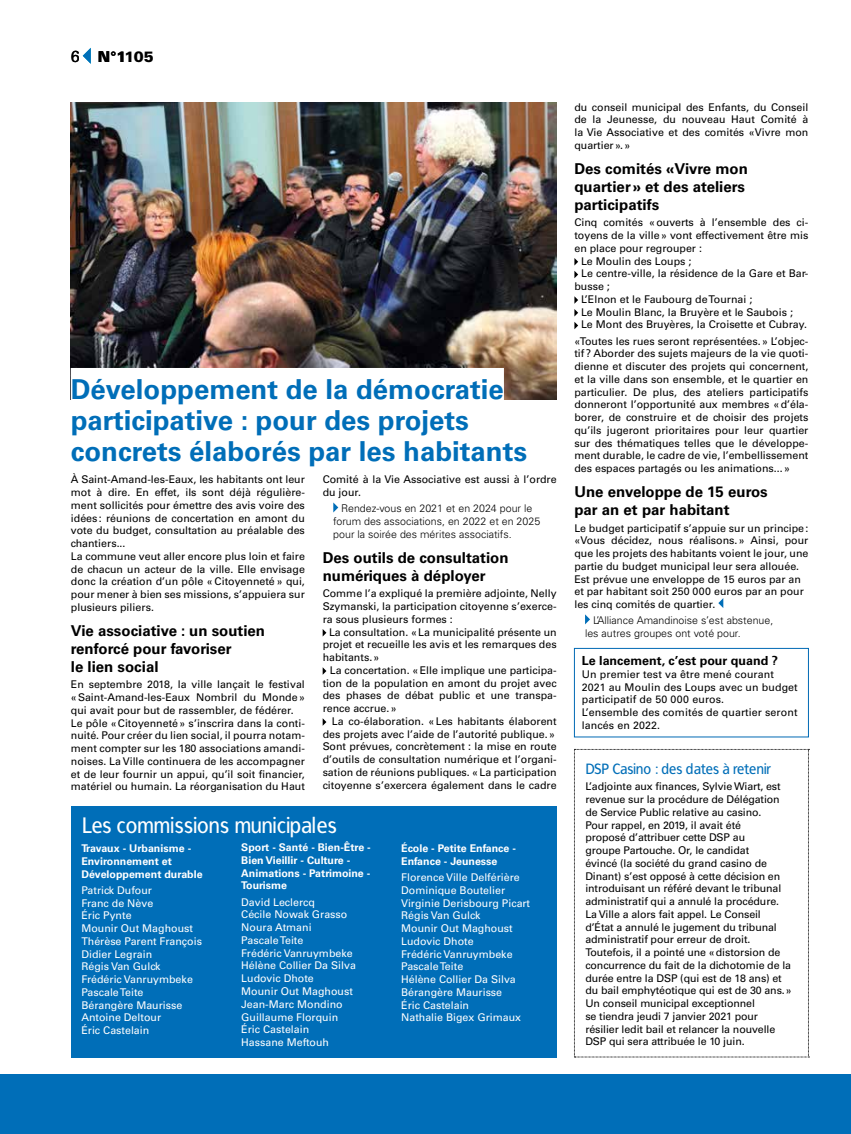
<style>
.page{position:relative;width:851px;height:1134px;background:#fff}
.page>*{position:absolute;margin:0;border:0;box-sizing:border-box;transform-origin:0 0}
.t1{font:700 27.5px/31.2px "Univers LT";color:#006eb8}
.t2{font:22.5px "Francophil Sans";color:#fff}
.t3{font:700 15px/18px "Univers LT";color:#000}
.t4{font:15px "Francophil Sans";color:#006eb8}
.t5{font:900 15px "Univers LT";letter-spacing:-.055em;color:#000}
.t6{font:700 12.5px "Univers LT";color:#000}
.t7{font:10.62px/12.8px "Univers LT";color:#000}
.t8{font:10.62px/12.8px "Univers LT";color:#fff}
.t9{font:300 10.62px/12.8px "Univers LT";color:#000}
.t10{font:700 10.62px/12.8px "Univers LT";color:#fff}
.s1{font-weight:400;font-size:16px}
</style>
<div class="page">
<div style="left:0;top:1074px;width:850px;height:60px;background:#006eb8"></div>
<svg style="left:333px;top:502px;width:5px;height:10px"></svg>
<svg style="left:322px;top:629px;width:4px;height:7px"></svg>
<svg style="left:322px;top:667px;width:4px;height:8px"></svg>
<svg style="left:322px;top:718px;width:4px;height:8px"></svg>
<svg style="left:574px;top:258px;width:4px;height:7px"></svg>
<svg style="left:574px;top:271px;width:4px;height:7px"></svg>
<svg style="left:574px;top:296px;width:4px;height:20px"></svg>
<svg style="left:574px;top:322px;width:4px;height:7px"></svg>
<svg style="left:718px;top:598px;width:5px;height:10px"></svg>
<svg style="left:585px;top:614px;width:5px;height:10px"></svg>
<svg style="left:83px;top:48px;width:8px;height:16px"></svg>
<div style="left:574px;top:648px;width:234px;height:89px;border:1px solid #0069b4"></div>
<svg style="left:574px;top:749px;width:235px;height:309px"></svg>
<img style="left:71px;top:103px;width:485px;height:296px">
<div style="left:71px;top:368px;width:433px;height:45px;background:#fff"></div>
<div style="left:71px;top:806px;width:485px;height:251px;background:#006eb8"></div>
<h3 class="t5" style="left:71px;top:47px;width:84px"><span class="s1">6</span> N°1105</h3>
<h3 class="t5" style="left:116px;top:47px;width:31px">901</h3>
<h1 class="t1" style="left:71px;top:374px;width:458px">Développement de la démocratie participative : pour des projets concrets élaborés par les habitants</h1>
<p class="t7" style="left:71px;top:473px;width:235px">À Saint-Amand-les-Eaux, les habitants ont leur mot à dire. En effet, ils sont déjà régulière&shy;ment sollicités pour émettre des avis voire des idées : réunions de concertation en amont du vote du budget, consultation au préalable des chantiers...<br>La commune veut aller encore plus loin et faire de chacun un acteur de la ville. Elle envisage donc la création d’un pôle « Citoyenneté » qui, pour mener à bien ses missions, s’appuiera sur plusieurs piliers.</p>
<h3 class="t3" style="left:71px;top:622px;width:196px">Vie associative : un soutien renforcé pour favoriser<br>le lien social</h3>
<p class="t7" style="left:71px;top:678px;width:235px">En septembre 2018, la ville lançait le festival «Saint-Amand-les-Eaux Nombril du Monde» qui avait pour but de rassembler, de fédérer.<br>Le pôle «Citoyenneté» s’inscrira dans la conti&shy;nuité. Pour créer du lien social, il pourra notam&shy;ment compter sur les 180 associations amandi&shy;noises. La Ville continuera de les accompagner et de leur fournir un appui, qu’il soit financier, matériel ou humain. La réorganisation du Haut</p>
<p class="t7" style="left:322px;top:473px;width:235px">Comité à la Vie Associative est aussi à l’ordre du jour.</p>
<p class="t9" style="left:333px;top:502px;width:208px;text-indent:8px">Rendez-vous en 2021 et en 2024 pour le forum des associations, en 2022 et en 2025 pour la soirée des mérites associatifs.</p>
<h3 class="t3" style="left:322px;top:549px;width:187px">Des outils de consultation numériques à déployer</h3>
<p class="t7" style="left:322px;top:587px;width:235px">Comme l’a expliqué la première adjointe, Nelly</p>
<p class="t7" style="left:322px;top:600px;width:235px">Szymanski, la participation citoyenne s’exerce-</p>
<p class="t7" style="left:322px;top:613px;width:132px">ra sous plusieurs formes :</p>
<p class="t7" style="left:329px;top:625px;width:229px">La consultation. «La municipalité présente un</p>
<p class="t7" style="left:322px;top:638px;width:235px">projet et recueille les avis et les remarques des</p>
<p class="t7" style="left:322px;top:651px;width:58px">habitants.»</p>
<p class="t7" style="left:330px;top:664px;width:228px">La concertation. «Elle implique une participa-</p>
<p class="t7" style="left:322px;top:676px;width:235px">tion de la population en amont du projet avec</p>
<p class="t7" style="left:322px;top:689px;width:235px">des phases de débat public et une transpa-</p>
<p class="t7" style="left:322px;top:702px;width:75px">rence accrue.»</p>
<p class="t7" style="left:332px;top:715px;width:226px">La co-élaboration. «Les habitants élaborent</p>
<p class="t7" style="left:322px;top:727px;width:234px">des projets avec l’aide de l’autorité publique.»</p>
<p class="t7" style="left:322px;top:740px;width:235px">Sont prévues, concrètement : la mise en route</p>
<p class="t7" style="left:322px;top:753px;width:235px">d’outils de consultation numérique et l’organi-</p>
<p class="t7" style="left:322px;top:766px;width:235px">sation de réunions publiques. «La participation</p>
<p class="t7" style="left:322px;top:778px;width:235px">citoyenne s’exercera également dans le cadre</p>
<h2 class="t2" style="left:82px;top:812px;width:256px">Les commissions municipales</h2>
<p class="t10" style="left:81px;top:842px;width:123px">Travaux - Urbanisme -<br>Environnement et<br>Développement durable</p>
<p class="t8" style="left:81px;top:884px;width:122px">Patrick Dufour<br>Franc de Nève<br>Éric Pynte<br>Mounir Out Maghoust<br>Thérèse Parent François<br>Didier Legrain<br>Régis Van Gulck<br>Frédéric Vanruymbeke<br>Pascale Teite<br>Bérangère Maurisse<br>Antoine Deltour<br>Éric Castelain</p>
<p class="t10" style="left:241px;top:841px;width:131px">Sport - Santé - Bien-Être -<br>Bien Vieillir - Culture -<br>Animations - Patrimoine -<br>Tourisme</p>
<p class="t8" style="left:241px;top:896px;width:116px">David Leclercq<br>Cécile Nowak Grasso<br>Noura Atmani<br>Pascale Teite<br>Frédéric Vanruymbeke<br>Hélène Collier Da Silva<br>Ludovic Dhote<br>Mounir Out Maghoust<br>Jean-Marc Mondino<br>Guillaume Florquin<br>Éric Castelain<br>Hassane Meftouh</p>
<p class="t10" style="left:401px;top:842px;width:116px">École - Petite Enfance -<br>Enfance - Jeunesse</p>
<p class="t8" style="left:401px;top:871px;width:130px">Florence Ville Delférière<br>Dominique Boutelier<br>Virginie Derisbourg Picart<br>Régis Van Gulck<br>Mounir Out Maghoust<br>Ludovic Dhote<br>Frédéric Vanruymbeke<br>Pascale Teite<br>Hélène Collier Da Silva<br>Bérangère Maurisse<br>Éric Castelain<br>Nathalie Bigex Grimaux</p>
<p class="t7" style="left:574px;top:101px;width:235px;text-align:justify">du conseil municipal des Enfants, du Conseil de la Jeunesse, du nouveau Haut Comité à la Vie Associative et des comités «Vivre mon quartier».»</p>
<h3 class="t3" style="left:574px;top:160px;width:175px">Des comités «Vivre mon quartier» et des ateliers participatifs</h3>
<p class="t7" style="left:574px;top:216px;width:235px">Cinq comités «ouverts à l’ensemble des ci-</p>
<p class="t7" style="left:574px;top:229px;width:235px">toyens de la ville» vont effectivement être mis</p>
<p class="t7" style="left:574px;top:242px;width:129px">en place pour regrouper :</p>
<p class="t7" style="left:581px;top:255px;width:112px">Le Moulin des Loups ;</p>
<p class="t7" style="left:581px;top:267px;width:228px">Le centre-ville, la résidence de la Gare et Bar-</p>
<p class="t7" style="left:574px;top:280px;width:37px">busse ;</p>
<p class="t7" style="left:581px;top:293px;width:173px">L’Elnon et le Faubourg de Tournai ;</p>
<p class="t7" style="left:581px;top:306px;width:213px">Le Moulin Blanc, la Bruyère et le Saubois ;</p>
<p class="t7" style="left:581px;top:318px;width:227px">Le Mont des Bruyères, la Croisette et Cubray.</p>
<p class="t7" style="left:574px;top:335px;width:235px;text-align:justify">«Toutes les rues seront représentées.» L’objec&shy;tif ? Aborder des sujets majeurs de la vie quoti&shy;dienne et discuter des projets qui concernent, et la ville dans son ensemble, et le quartier en particulier. De plus, des ateliers participatifs donneront l’opportunité aux membres «d’éla&shy;borer, de construire et de choisir des projets qu’ils jugeront prioritaires pour leur quartier sur des thématiques telles que le développe&shy;ment durable, le cadre de vie, l’embellissement des espaces partagés ou les animations...»</p>
<h3 class="t3" style="left:574px;top:483px;width:195px">Une enveloppe de 15 euros par an et par habitant</h3>
<p class="t7" style="left:574px;top:521px;width:235px">Le budget participatif s’appuie sur un principe: «Vous décidez, nous réalisons.» Ainsi, pour que les projets des habitants voient le jour, une partie du budget municipal leur sera allouée.<br>Est prévue une enveloppe de 15 euros par an et par habitant soit 250 000 euros par an pour les cinq comités de quartier.</p>
<p class="t9" style="left:585px;top:614px;width:190px;text-indent:8px">L’Alliance Amandinoise s’est abstenue, les autres groupes ont voté pour.</p>
<p class="t6" style="left:581px;top:653px;width:198px">Le lancement, c’est pour quand ?</p>
<p class="t7" style="left:581px;top:668px;width:217px">Un premier test va être mené courant<br>2021 au Moulin des Loups avec un budget participatif de 50 000 euros.<br>L’ensemble des comités de quartier seront lancés en 2022.</p>
<h3 class="t4" style="left:585px;top:760px;width:187px">DSP Casino : des dates à retenir</h3>
<p class="t7" style="left:585px;top:780px;width:208px">L’adjointe aux finances, Sylvie Wiart, est revenue sur la procédure de Délégation de Service Public relative au casino.<br>Pour rappel, en 2019, il avait été<br>proposé d’attribuer cette DSP au<br>groupe Partouche. Or, le candidat<br>évincé (la société du grand casino de Dinant) s’est opposé à cette décision en introduisant un référé devant le tribunal administratif qui a annulé la procédure.<br>La Ville a alors fait appel. Le Conseil d’État a annulé le jugement du tribunal administratif pour erreur de droit.<br>Toutefois, il a pointé une «distorsion de concurrence du fait de la dichotomie de la durée entre la DSP (qui est de 18 ans) et du bail emphytéotique qui est de 30 ans.» Un conseil municipal exceptionnel<br>se tiendra jeudi 7 janvier 2021 pour résilier ledit bail et relancer la nouvelle DSP qui sera attribuée le 10 juin.</p>
</div>
